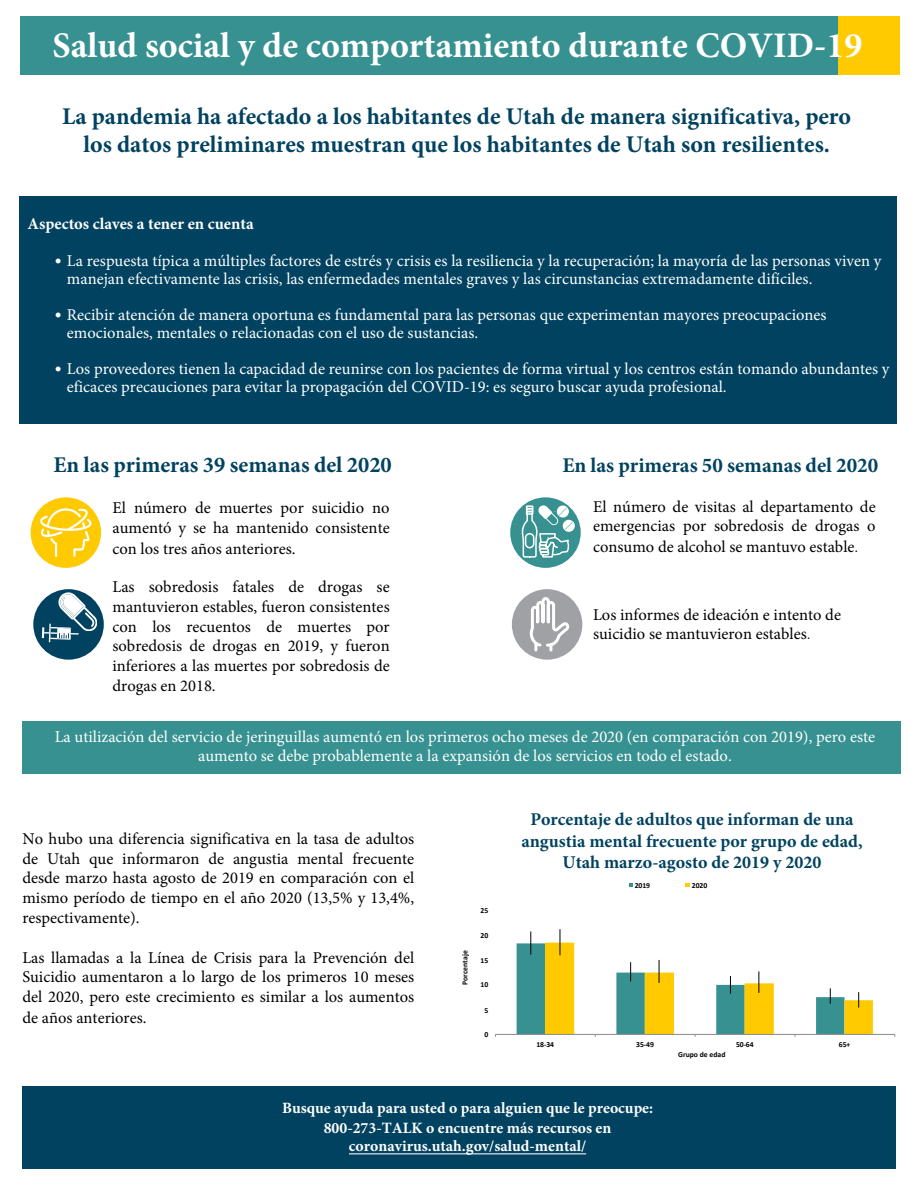
<style>
.page{position:relative;width:918px;height:1188px;background:#fff}
.page>*{position:absolute;margin:0;border:0;box-sizing:border-box;transform-origin:0 0}
.t1{font:700 36px "Minion Pro";color:#fff}
.t2{font:700 24px/28.8px "Minion Pro";color:#014260;text-align:center}
.t3{font:700 22.5px "Minion Pro";color:#014260}
.t4{font:700 21px "Minion Pro";color:#014260}
.t5{font:700 18px/21.6px "Minion Pro";color:#014260;text-align:center}
.t6{font:16.5px/19.8px "Minion Pro";color:#000;text-align:justify}
.t7{font:16.5px/18px "Minion Pro";color:#fff}
.t8{font:700 16.5px "Minion Pro";color:#fff}
.t9{font:700 15.75px/20.1px "Minion Pro";color:#fff;text-align:center}
.t10{font:700 7.65px "Calibri";letter-spacing:-.005em;color:#000}
.s1{font-family:"Lato";font-weight:300}
</style>
<div class="page">
<div style="left:20px;top:16px;width:818px;height:59px;background:#379191"></div>
<div style="left:838px;top:16px;width:62px;height:59px;background:#ffca00"></div>
<div style="left:23px;top:1087px;width:873px;height:82px;background:#014260"></div>
<hr style="left:349px;top:1153px;width:237px;height:1px;background:#fff">
<div style="left:31px;top:497px;width:70px;height:71px;background:#ffca00;border-radius:50%"></div>
<svg style="left:40px;top:508px;width:52px;height:49px"></svg>
<div style="left:20px;top:196px;width:877px;height:228px;background:#014260"></div>
<div style="left:510px;top:497px;width:71px;height:71px;background:#379191;border-radius:50%"></div>
<svg style="left:521px;top:505px;width:54px;height:53px"></svg>
<div style="left:33px;top:589px;width:71px;height:71px;background:#014260;border-radius:50%"></div>
<svg style="left:42px;top:592px;width:55px;height:50px"></svg>
<div style="left:23px;top:721px;width:878px;height:52px;background:#379191"></div>
<div style="left:512px;top:589px;width:70px;height:71px;background:#9fa1a4;border-radius:50%"></div>
<svg style="left:529px;top:596px;width:43px;height:57px"></svg>
<hr style="left:495px;top:1034px;width:400px;height:1px;background:#898989">
<svg style="left:517px;top:929px;width:356px;height:108px"></svg>
<svg style="left:629px;top:884px;width:4px;height:3px"></svg>
<svg style="left:686px;top:884px;width:4px;height:3px"></svg>
<h1 class="t1" style="left:53px;top:21px;width:811px">Salud social y de comportamiento durante COVID-19</h1>
<h2 class="t2" style="left:62px;top:101px;width:790px">La pandemia ha afectado a los habitantes de Utah de manera significativa, pero los datos preliminares muestran que los habitantes de Utah son resilientes.</h2>
<p class="t8" style="left:28px;top:212px;width:228px">Aspectos claves a tener en cuenta</p>
<p class="t7" style="left:67px;top:252px;width:816px;text-indent:-14px"><span class="s1">•</span> La respuesta típica a múltiples factores de estrés y crisis es la resiliencia y la recuperación; la mayoría de las personas viven y manejan efectivamente las crisis, las enfermedades mentales graves y las circunstancias extremadamente difíciles.</p>
<p class="t7" style="left:67px;top:306px;width:761px;text-indent:-14px"><span class="s1">•</span> Recibir atención de manera oportuna es fundamental para las personas que experimentan mayores preocupaciones emocionales, mentales o relacionadas con el uso de sustancias.</p>
<p class="t7" style="left:67px;top:360px;width:824px;text-indent:-14px"><span class="s1">•</span> Los proveedores tienen la capacidad de reunirse con los pacientes de forma virtual y los centros están tomando abundantes y eficaces precauciones para evitar la propagación del COVID-19: es seguro buscar ayuda profesional.</p>
<h3 class="t3" style="left:53px;top:449px;width:340px">En las primeras 39 semanas del 2020</h3>
<p class="t6" style="left:112px;top:497px;width:279px;line-height:20.4px">El número de muertes por suicidio no aumentó y se ha mantenido consistente con los tres años anteriores.</p>
<p class="t6" style="left:112px;top:577px;width:279px">Las sobredosis fatales de drogas se mantuvieron estables, fueron consistentes con los recuentos de muertes por sobredosis de drogas en 2019, y fueron inferiores a las muertes por sobredosis de drogas en 2018.</p>
<p class="t4" style="left:562px;top:450px;width:317px">En las primeras 50 semanas del 2020</p>
<p class="t6" style="left:593px;top:496px;width:284px;line-height:20.4px">El número de visitas al departamento de emergencias por sobredosis de drogas o consumo de alcohol se mantuvo estable<span class="s1">.</span></p>
<p class="t6" style="left:593px;top:605px;width:249px;line-height:19.4px">Los informes de ideación e intento de suicidio se mantuvieron estables<span class="s1">.</span></p>
<p class="t7" style="left:55px;top:727px;width:822px;line-height:19.4px;text-align:center">La utilización del servicio de jeringuillas aumentó en los primeros ocho meses de 2020 (en comparación con 2019), pero este aumento se debe probablemente a la expansión de los servicios en todo el estado.</p>
<p class="t6" style="left:22px;top:829px;width:393px">No hubo una diferencia significativa en la tasa de adultos de Utah que informaron de angustia mental frecuente desde marzo hasta agosto de 2019 en comparación con el mismo período de tiempo en el año 2020 (13,5% y 13,4%, respectivamente).</p>
<p class="t6" style="left:22px;top:947px;width:393px;line-height:20.2px">Las llamadas a la Línea de Crisis para la Prevención del Suicidio aumentaron a lo largo de los primeros 10 meses del 2020, pero este crecimiento es similar a los aumentos de años anteriores.</p>
<p class="t10" style="left:459px;top:985px;width:36px;rotate:-90deg">Porcentaje</p>
<p class="t10" style="left:481px;top:906px;width:9px">25</p>
<p class="t10" style="left:481px;top:930px;width:9px">20</p>
<p class="t10" style="left:481px;top:955px;width:9px">15</p>
<p class="t10" style="left:481px;top:979px;width:9px">10</p>
<p class="t10" style="left:484px;top:1005px;width:5px">5</p>
<p class="t10" style="left:484px;top:1029px;width:5px">0</p>
<p class="t5" style="left:521px;top:808px;width:343px">Porcentaje de adultos que informan de una angustia mental frecuente por grupo de edad,<br>Utah marzo-agosto de 2019 y 2020</p>
<p class="t10" style="left:635px;top:880px;width:17px">2019</p>
<p class="t10" style="left:692px;top:880px;width:17px">2020</p>
<p class="t10" style="left:536px;top:1039px;width:19px">18-34</p>
<p class="t10" style="left:636px;top:1039px;width:19px">35-49</p>
<p class="t10" style="left:736px;top:1039px;width:19px">50-64</p>
<p class="t10" style="left:839px;top:1039px;width:13px">65+</p>
<p class="t10" style="left:678px;top:1049px;width:49px">Grupo de edad</p>
<p class="t9" style="left:282px;top:1098px;width:373px">Busque ayuda para usted o para alguien que le preocupe:<br>800-273-TALK o encuentre más recursos en</p>
<p class="t9" style="left:349px;top:1135px;width:239px">coronavirus.utah.gov/salud-mental/</p>
</div>
